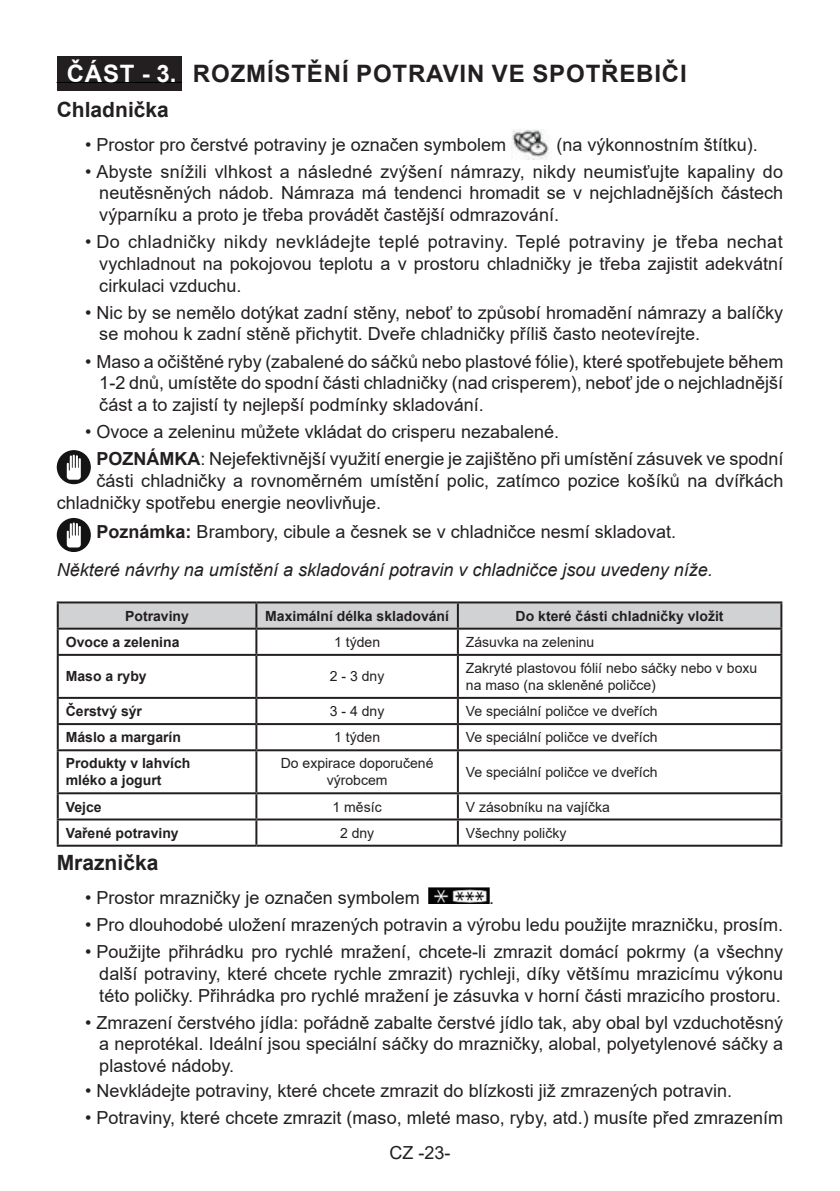
<style>
.page{position:relative;width:840px;height:1191px;background:#fff}
.page>*{position:absolute;margin:0;border:0;box-sizing:border-box;transform-origin:0 0}
.BASLIK_1{font:700 24px "Arial";letter-spacing:.035em;color:#231f20}
._00_Etiket{font:700 24px "Arial";color:#fff}
.BASLIK_2{font:700 21px "Arial";color:#231f20}
.Madde_noktali{font:18px/21.6px "Arial";color:#231f20;text-align:justify}
.paragraf_yazi{font:18px "Arial";color:#231f20}
.paragraf_yazi-2{font:italic 18px "Arial";color:#231f20}
.Tablo_yazi{font:14px/16.8px "Arial";color:#231f20}
.Tablo_yazi-2{font:700 14px/16.8px "Arial";color:#231f20}
.s1{font-weight:700}
</style>
<div class="page">
<div style="left:57px;top:57px;width:124px;height:34px;background:#231f20"></div>
<hr style="left:57px;top:82px;width:124px;height:1px;background:#000">
<img style="left:511px;top:129px;width:38px;height:30px">
<div style="left:57px;top:450px;width:34px;height:34px;background:#141414;border-radius:17px"></div>
<svg style="left:67px;top:455px;width:14px;height:25px"></svg>
<div style="left:57px;top:518px;width:34px;height:34px;background:#141414;border-radius:17px"></div>
<svg style="left:67px;top:522px;width:14px;height:25px"></svg>
<div style="left:59px;top:603px;width:721px;height:24px;background:#d1d2d4"></div>
<hr style="left:57px;top:601px;width:199px;height:2px;background:#231f20">
<hr style="left:57px;top:603px;width:2px;height:24px;background:#231f20">
<hr style="left:256px;top:601px;width:201px;height:2px;background:#231f20">
<hr style="left:255px;top:603px;width:2px;height:24px;background:#231f20">
<hr style="left:457px;top:601px;width:325px;height:2px;background:#231f20">
<hr style="left:456px;top:603px;width:2px;height:24px;background:#231f20">
<hr style="left:780px;top:603px;width:2px;height:24px;background:#231f20">
<hr style="left:57px;top:627px;width:199px;height:2px;background:#231f20">
<hr style="left:57px;top:629px;width:2px;height:25px;background:#231f20">
<hr style="left:256px;top:627px;width:201px;height:2px;background:#231f20">
<hr style="left:255px;top:629px;width:2px;height:25px;background:#231f20">
<hr style="left:457px;top:627px;width:325px;height:2px;background:#231f20">
<hr style="left:456px;top:629px;width:2px;height:25px;background:#231f20">
<hr style="left:780px;top:629px;width:2px;height:25px;background:#231f20">
<hr style="left:57px;top:654px;width:199px;height:2px;background:#231f20">
<hr style="left:57px;top:656px;width:2px;height:41px;background:#231f20">
<hr style="left:256px;top:654px;width:201px;height:2px;background:#231f20">
<hr style="left:255px;top:656px;width:2px;height:41px;background:#231f20">
<hr style="left:457px;top:654px;width:325px;height:2px;background:#231f20">
<hr style="left:456px;top:656px;width:2px;height:41px;background:#231f20">
<hr style="left:780px;top:656px;width:2px;height:41px;background:#231f20">
<hr style="left:57px;top:697px;width:199px;height:2px;background:#231f20">
<hr style="left:57px;top:699px;width:2px;height:24px;background:#231f20">
<hr style="left:256px;top:697px;width:201px;height:2px;background:#231f20">
<hr style="left:255px;top:699px;width:2px;height:24px;background:#231f20">
<hr style="left:457px;top:697px;width:325px;height:2px;background:#231f20">
<hr style="left:456px;top:699px;width:2px;height:24px;background:#231f20">
<hr style="left:780px;top:699px;width:2px;height:24px;background:#231f20">
<hr style="left:57px;top:723px;width:199px;height:2px;background:#231f20">
<hr style="left:57px;top:725px;width:2px;height:24px;background:#231f20">
<hr style="left:256px;top:723px;width:201px;height:2px;background:#231f20">
<hr style="left:255px;top:725px;width:2px;height:24px;background:#231f20">
<hr style="left:457px;top:723px;width:325px;height:2px;background:#231f20">
<hr style="left:456px;top:725px;width:2px;height:24px;background:#231f20">
<hr style="left:780px;top:725px;width:2px;height:24px;background:#231f20">
<hr style="left:57px;top:749px;width:199px;height:2px;background:#231f20">
<hr style="left:57px;top:751px;width:2px;height:41px;background:#231f20">
<hr style="left:256px;top:749px;width:201px;height:2px;background:#231f20">
<hr style="left:255px;top:751px;width:2px;height:41px;background:#231f20">
<hr style="left:457px;top:749px;width:325px;height:2px;background:#231f20">
<hr style="left:456px;top:751px;width:2px;height:41px;background:#231f20">
<hr style="left:780px;top:751px;width:2px;height:41px;background:#231f20">
<hr style="left:57px;top:792px;width:199px;height:2px;background:#231f20">
<hr style="left:57px;top:794px;width:2px;height:24px;background:#231f20">
<hr style="left:256px;top:792px;width:201px;height:2px;background:#231f20">
<hr style="left:255px;top:794px;width:2px;height:24px;background:#231f20">
<hr style="left:457px;top:792px;width:325px;height:2px;background:#231f20">
<hr style="left:456px;top:794px;width:2px;height:24px;background:#231f20">
<hr style="left:780px;top:794px;width:2px;height:24px;background:#231f20">
<hr style="left:57px;top:818px;width:199px;height:2px;background:#231f20">
<hr style="left:57px;top:820px;width:2px;height:24px;background:#231f20">
<hr style="left:256px;top:818px;width:201px;height:2px;background:#231f20">
<hr style="left:255px;top:820px;width:2px;height:24px;background:#231f20">
<hr style="left:457px;top:818px;width:325px;height:2px;background:#231f20">
<hr style="left:456px;top:820px;width:2px;height:24px;background:#231f20">
<hr style="left:780px;top:820px;width:2px;height:24px;background:#231f20">
<hr style="left:57px;top:844px;width:199px;height:2px;background:#231f20">
<hr style="left:256px;top:844px;width:201px;height:2px;background:#231f20">
<hr style="left:457px;top:844px;width:325px;height:2px;background:#231f20">
<img style="left:428px;top:887px;width:61px;height:16px">
<p class="_00_Etiket" style="left:67px;top:57px;width:111px">ČÁST - 3.</p>
<p class="BASLIK_1" style="left:193px;top:57px;width:495px">ROZMÍSTĚNÍ POTRAVIN VE SPOTŘEBIČI</p>
<p class="BASLIK_2" style="left:57px;top:95px;width:114px">Chladnička</p>
<p class="Madde_noktali" style="left:85px;top:133px;width:422px">• Prostor pro čerstvé potraviny je označen symbolem</p>
<p class="Madde_noktali" style="left:556px;top:133px;width:203px">(na výkonnostním štítku).</p>
<p class="Madde_noktali" style="left:99px;top:161px;width:685px;text-indent:-14px">• Abyste snížili vlhkost a následné zvýšení námrazy, nikdy neumisťujte kapaliny do neutěsněných nádob. Námraza má tendenci hromadit se v nejchladnějších částech výparníku a proto je třeba provádět častější odmrazování.</p>
<p class="Madde_noktali" style="left:99px;top:231px;width:685px;text-indent:-14px">• Do chladničky nikdy nevkládejte teplé potraviny. Teplé potraviny je třeba nechat vychladnout na pokojovou teplotu a v prostoru chladničky je třeba zajistit adekvátní cirkulaci vzduchu.</p>
<p class="Madde_noktali" style="left:99px;top:301px;width:685px;text-indent:-14px">• Nic by se nemělo dotýkat zadní stěny, neboť to způsobí hromadění námrazy a balíčky se mohou k zadní stěně přichytit. Dveře chladničky příliš často neotevírejte.</p>
<p class="Madde_noktali" style="left:99px;top:350px;width:685px;text-indent:-14px">• Maso a očištěné ryby (zabalené do sáčků nebo plastové fólie), které spotřebujete během 1-2 dnů, umístěte do spodní části chladničky (nad crisperem), neboť jde o nejchladnější část a to zajistí ty nejlepší podmínky skladování.</p>
<p class="Madde_noktali" style="left:85px;top:421px;width:475px">• Ovoce a zeleninu můžete vkládat do crisperu nezabalené.</p>
<p class="paragraf_yazi" style="left:96px;top:447px;width:688px"><span class="s1">POZNÁMKA</span>: Nejefektivnější využití energie je zajištěno při umístění zásuvek ve spodní</p>
<p class="paragraf_yazi" style="left:96px;top:468px;width:688px">části chladničky a rovnoměrném umístění polic, zatímco pozice košíků na dvířkách</p>
<p class="paragraf_yazi" style="left:57px;top:490px;width:326px">chladničky spotřebu energie neovlivňuje.</p>
<p class="paragraf_yazi" style="left:96px;top:519px;width:580px"><span class="s1">Poznámka:</span> Brambory, cibule a česnek se v chladničce nesmí skladovat.</p>
<p class="paragraf_yazi-2" style="left:57px;top:558px;width:657px">Některé návrhy na umístění a skladování potravin v chladničce jsou uvedeny níže.</p>
<p class="Tablo_yazi-2" style="left:125px;top:607px;width:65px">Potraviny</p>
<p class="Tablo_yazi-2" style="left:265px;top:607px;width:185px">Maximální délka skladování</p>
<p class="Tablo_yazi-2" style="left:515px;top:607px;width:209px">Do které části chladničky vložit</p>
<p class="Tablo_yazi-2" style="left:66px;top:633px;width:115px">Ovoce a zelenina</p>
<p class="Tablo_yazi" style="left:334px;top:633px;width:47px">1 týden</p>
<p class="Tablo_yazi" style="left:465px;top:633px;width:130px">Zásuvka na zeleninu</p>
<p class="Tablo_yazi-2" style="left:66px;top:668px;width:82px">Maso a ryby</p>
<p class="Tablo_yazi" style="left:330px;top:668px;width:56px">2 - 3 dny</p>
<p class="Tablo_yazi" style="left:465px;top:659px;width:293px">Zakryté plastovou fólií nebo sáčky nebo v boxu na maso (na skleněné poličce)</p>
<p class="Tablo_yazi-2" style="left:66px;top:703px;width:78px">Čerstvý sýr</p>
<p class="Tablo_yazi" style="left:330px;top:702px;width:56px">3 - 4 dny</p>
<p class="Tablo_yazi" style="left:465px;top:702px;width:193px">Ve speciální poličce ve dveřích</p>
<p class="Tablo_yazi-2" style="left:66px;top:729px;width:117px">Máslo a margarín</p>
<p class="Tablo_yazi" style="left:334px;top:729px;width:47px">1 týden</p>
<p class="Tablo_yazi" style="left:465px;top:729px;width:193px">Ve speciální poličce ve dveřích</p>
<p class="Tablo_yazi-2" style="left:66px;top:755px;width:126px">Produkty v lahvích mléko a jogurt</p>
<p class="Tablo_yazi" style="left:280px;top:755px;width:154px;text-align:center">Do expirace doporučené výrobcem</p>
<p class="Tablo_yazi" style="left:465px;top:763px;width:193px">Ve speciální poličce ve dveřích</p>
<p class="Tablo_yazi-2" style="left:66px;top:798px;width:37px">Vejce</p>
<p class="Tablo_yazi" style="left:332px;top:798px;width:51px">1 měsíc</p>
<p class="Tablo_yazi" style="left:465px;top:798px;width:145px">V zásobníku na vajíčka</p>
<p class="Tablo_yazi-2" style="left:66px;top:824px;width:114px">Vařené potraviny</p>
<p class="Tablo_yazi" style="left:340px;top:824px;width:36px">2 dny</p>
<p class="Tablo_yazi" style="left:465px;top:824px;width:102px">Všechny poličky</p>
<p class="BASLIK_2" style="left:57px;top:847px;width:103px">Mraznička</p>
<p class="Madde_noktali" style="left:85px;top:886px;width:336px">• Prostor mrazničky je označen symbolem</p>
<p class="Madde_noktali" style="left:489px;top:886px;width:7px">.</p>
<p class="Madde_noktali" style="left:85px;top:914px;width:699px">• Pro dlouhodobé uložení mrazených potravin a výrobu ledu použijte mrazničku, prosím.</p>
<p class="Madde_noktali" style="left:99px;top:941px;width:685px;text-indent:-14px">• Použijte přihrádku pro rychlé mražení, chcete-li zmrazit domácí pokrmy (a všechny další potraviny, které chcete rychle zmrazit) rychleji, díky většímu mrazicímu výkonu této poličky. Přihrádka pro rychlé mražení je zásuvka v horní části mrazicího prostoru.</p>
<p class="Madde_noktali" style="left:99px;top:1011px;width:685px;text-indent:-14px">• Zmrazení čerstvého jídla: pořádně zabalte čerstvé jídlo tak, aby obal byl vzduchotěsný a neprotékal. Ideální jsou speciální sáčky do mrazničky, alobal, polyetylenové sáčky a plastové nádoby.</p>
<p class="Madde_noktali" style="left:85px;top:1079px;width:648px">• Nevkládejte potraviny, které chcete zmrazit do blízkosti již zmrazených potravin.</p>
<p class="Madde_noktali" style="left:85px;top:1106px;width:699px">• Potraviny, které chcete zmrazit (maso, mleté maso, ryby, atd.) musíte před zmrazením</p>
<p class="Madde_noktali" style="left:389px;top:1141px;width:63px">CZ -23-</p>
</div>
